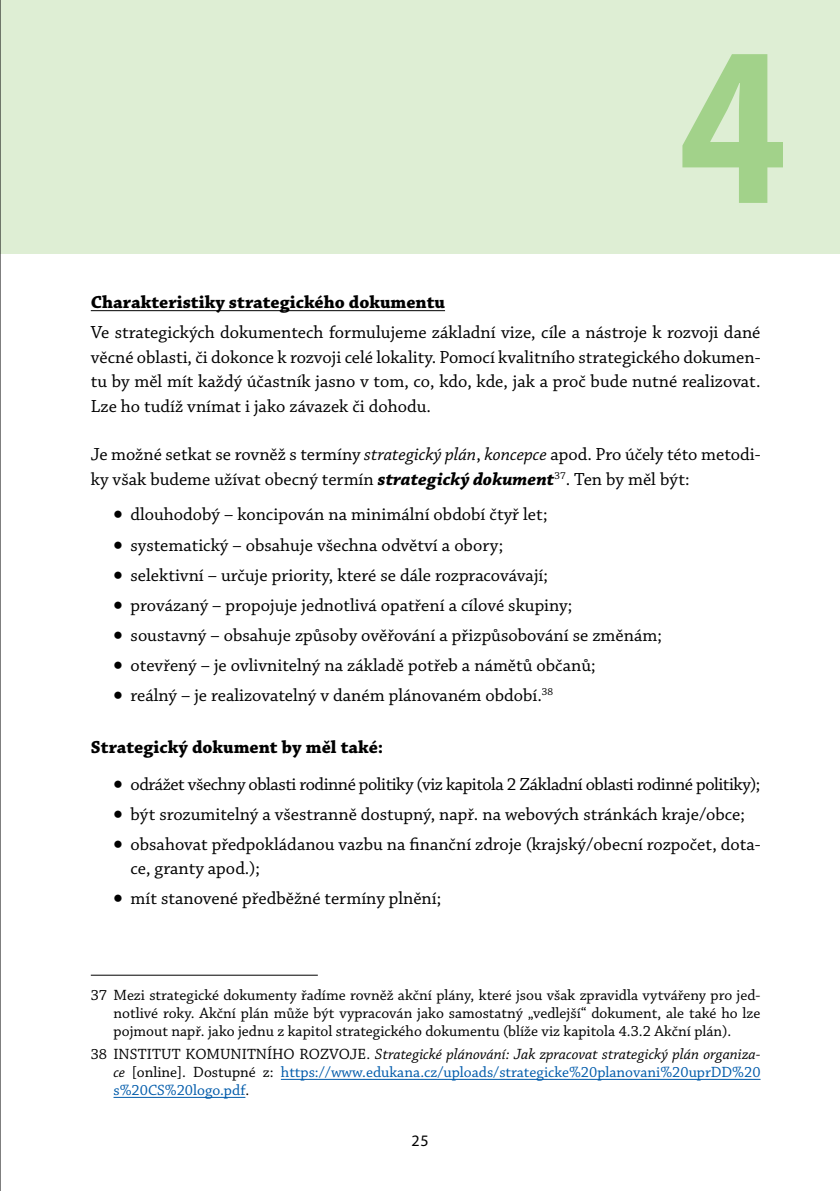
<style>
.page{position:relative;width:840px;height:1191px;background:#fff}
.page>*{position:absolute;margin:0;border:0;box-sizing:border-box;transform-origin:0 0}
.t1{font:700 semi-condensed 228.8px "Myriad Pro";color:#a2d28a;scale:.92 1}
.t2{font:18.4px/24.4px "Chaparral Pro";color:#000}
.t3{font:18.4px "Chaparral Pro";letter-spacing:-.025em;color:#000}
.t4{font:700 18.4px "Chaparral Pro";color:#000}
.t5{font:16px "Myriad Pro";color:#000}
.t6{font:15.6px/18px "Chaparral Pro";color:#000;text-align:justify}
.t7{font:15.6px/18px "Chaparral Pro";color:#005baa;text-align:justify}
.s1{font-style:italic}
.s2{font-weight:700;font-style:italic}
.s3{color:#000}
.s4{font-style:italic;color:#000}
</style>
<div class="page">
<hr style="left:91px;top:310px;width:354px;height:1px;background:#000">
<hr style="left:91px;top:974px;width:226px;height:1px;background:#000">
<hr style="left:281px;top:1079px;width:479px;height:1px;background:#005baa">
<hr style="left:113px;top:1097px;width:132px;height:1px;background:#005baa">
<div style="left:0;top:0;width:839px;height:253px;background:#deeed4"></div>
<hr style="left:0;top:0;width:1px;height:1191px;background:#000">
<h1 class="t1" style="left:677px;top:-2px;width:120px">4</h1>
<p class="t4" style="left:91px;top:291px;width:355px">Charakteristiky strategického dokumentu</p>
<p class="t2" style="left:91px;top:321px;width:671px;text-align:justify">Ve strategických dokumentech formulujeme základní vize, cíle a nástroje k rozvoji dané věcné oblasti, či dokonce k rozvoji celé lokality. Pomocí kvalitního strategického dokumen&shy;tu by měl mít každý účastník jasno v tom, co, kdo, kde, jak a proč bude nutné realizovat.<br>Lze ho tudíž vnímat i jako závazek či dohodu.</p>
<p class="t2" style="left:91px;top:443px;width:670px">Je možné setkat se rovněž s termíny <span class="s1">strategický plán</span>, <span class="s1">koncepce</span> apod. Pro účely této metodi&shy;ky však budeme užívat obecný termín <span class="s2">strategický dokument</span><sup>37</sup>. Ten by měl být:</p>
<p class="t2" style="left:113px;top:503px;width:435px">• dlouhodobý – koncipován na minimální období čtyř let;</p>
<p class="t2" style="left:113px;top:533px;width:391px">• systematický – obsahuje všechna odvětví a obory;</p>
<p class="t2" style="left:113px;top:563px;width:436px">• selektivní – určuje priority, které se dále rozpracovávají;</p>
<p class="t2" style="left:113px;top:593px;width:460px">• provázaný – propojuje jednotlivá opatření a cílové skupiny;</p>
<p class="t2" style="left:113px;top:623px;width:549px">• soustavný – obsahuje způsoby ověřování a přizpůsobování se změnám;</p>
<p class="t2" style="left:113px;top:653px;width:483px">• otevřený – je ovlivnitelný na základě potřeb a námětů občanů;</p>
<p class="t2" style="left:113px;top:683px;width:441px">• reálný – je realizovatelný v daném plánovaném období.<sup>38</sup></p>
<p class="t4" style="left:91px;top:736px;width:294px">Strategický dokument by měl také:</p>
<p class="t3" style="left:113px;top:773px;width:648px">• odrážet všechny oblasti rodinné politiky (viz kapitola 2 Základní oblasti rodinné politiky);</p>
<p class="t2" style="left:113px;top:802px;width:632px">• být srozumitelný a všestranně dostupný, např. na webových stránkách kraje/obce;</p>
<p class="t2" style="left:130px;top:832px;width:631px;text-indent:-17px">• obsahovat předpokládanou vazbu na finanční zdroje (krajský/obecní rozpočet, dota&shy;ce, granty apod.);</p>
<p class="t2" style="left:113px;top:887px;width:329px">• mít stanovené předběžné termíny plnění;</p>
<p class="t6" style="left:113px;top:986px;width:648px;text-indent:-23px">37 Mezi strategické dokumenty řadíme rovněž akční plány, které jsou však zpravidla vytvářeny pro jed&shy;notlivé roky. Akční plán může být vypracován jako samostatný „vedlejší“ dokument, ale také ho lze pojmout např. jako jednu z kapitol strategického dokumentu (blíže viz kapitola 4.3.2 Akční plán).</p>
<p class="t7" style="left:113px;top:1045px;width:648px;text-indent:-23px"><span class="s3">38 INSTITUT KOMUNITNÍHO ROZVOJE.</span> <span class="s4">Strategické plánování: Jak zpracovat strategický plán organiza&shy;ce</span> <span class="s3">[online]. Dostupné z:</span> https://www.edukana.cz/uploads/strategicke%20planovani%20uprDD%20 s%20CS%20logo.pdf<span class="s3">.</span></p>
<p class="t5" style="left:411px;top:1131px;width:19px">25</p>
</div>
